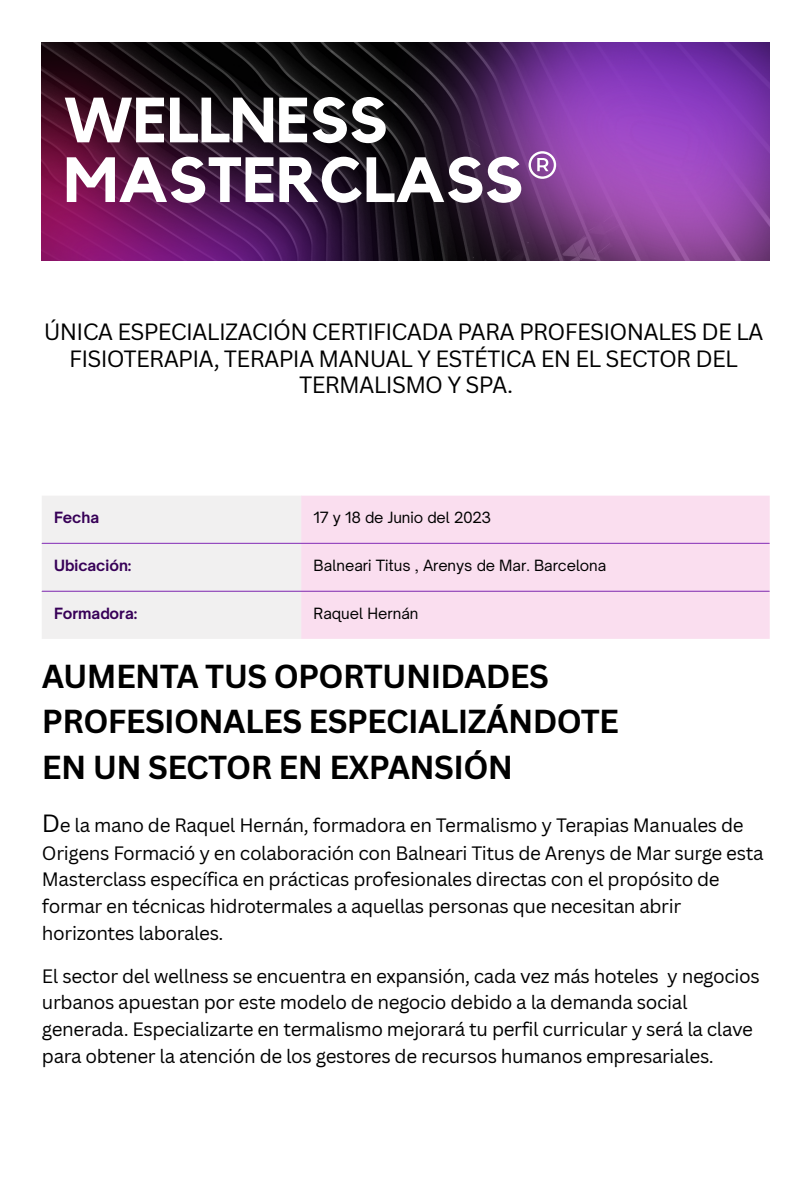
<style>
.page{position:relative;width:810px;height:1181px;background:#fff}
.page>*{position:absolute;margin:0;border:0;box-sizing:border-box;transform-origin:0 0}
.t1{font:700 63px/59.7px "Kollektif";color:#fff}
.t2{font:700 32.25px/45.5px "Canva Sans";letter-spacing:-.02em;color:#000}
.t3{font:22.95px/26.2px "Canva Sans";letter-spacing:-.03em;color:#000;text-align:center}
.t4{font:18.9px/26.5px "Canva Sans";letter-spacing:-.02em;color:#000}
.t5{font:14.85px "Open Sauce One";color:#000}
.t6{font:700 14.85px "Open Sauce One";color:#370057}
.s1{font-size:24.3px}
</style>
<div class="page">
<img style="left:544px;top:42px;width:226px;height:218px">
<img style="left:42px;top:42px;width:502px;height:218px">
<svg style="left:529px;top:151px;width:27px;height:28px"></svg>
<div style="left:42px;top:496px;width:259px;height:143px;background:#f1f0f0"></div>
<div style="left:301px;top:496px;width:469px;height:143px;background:#fadeef"></div>
<hr style="left:42px;top:543px;width:727px;height:1px;background:#8f36c2">
<hr style="left:42px;top:590px;width:727px;height:1px;background:#8f36c2">
<p class="t1" style="left:64px;top:93px;width:461px">WELLNESS<br>MASTERCLASS</p>
<p class="t3" style="left:44px;top:318px;width:721px">ÚNICA ESPECIALIZACIÓN CERTIFICADA PARA PROFESIONALES DE LA<br>FISIOTERAPIA, TERAPIA MANUAL Y ESTÉTICA EN EL SECTOR DEL<br>TERMALISMO Y SPA.</p>
<p class="t6" style="left:54px;top:508px;width:47px">Fecha</p>
<p class="t5" style="left:314px;top:508px;width:179px">17 y 18 de Junio del 2023</p>
<p class="t6" style="left:54px;top:556px;width:79px">Ubicación:</p>
<p class="t5" style="left:314px;top:556px;width:294px">Balneari Titus , Arenys de Mar. Barcelona</p>
<p class="t6" style="left:54px;top:604px;width:85px">Formadora:</p>
<p class="t5" style="left:314px;top:604px;width:106px">Raquel Hernán</p>
<p class="t2" style="left:42px;top:652px;width:578px">AUMENTA TUS OPORTUNIDADES<br>PROFESIONALES ESPECIALIZÁNDOTE<br>EN UN SECTOR EN EXPANSIÓN</p>
<p class="t4" style="left:42px;top:810px;width:723px;line-height:28.3px"><span class="s1">D</span>e la mano de Raquel Hernán, formadora en Termalismo y Terapias Manuales de<br>Origens Formació y en colaboración con Balneari Titus de Arenys de Mar surge esta</p>
<p class="t4" style="left:42px;top:865px;width:679px">Masterclass específica en prácticas profesionales directas con el propósito de formar en técnicas hidrotermales a aquellas personas que necesitan abrir horizontes laborales.</p>
<p class="t4" style="left:42px;top:962px;width:719px">El sector del wellness se encuentra en expansión, cada vez más hoteles y negocios urbanos apuestan por este modelo de negocio debido a la demanda social generada. Especializarte en termalismo mejorará tu perfil curricular y será la clave para obtener la atención de los gestores de recursos humanos empresariales.</p>
</div>
